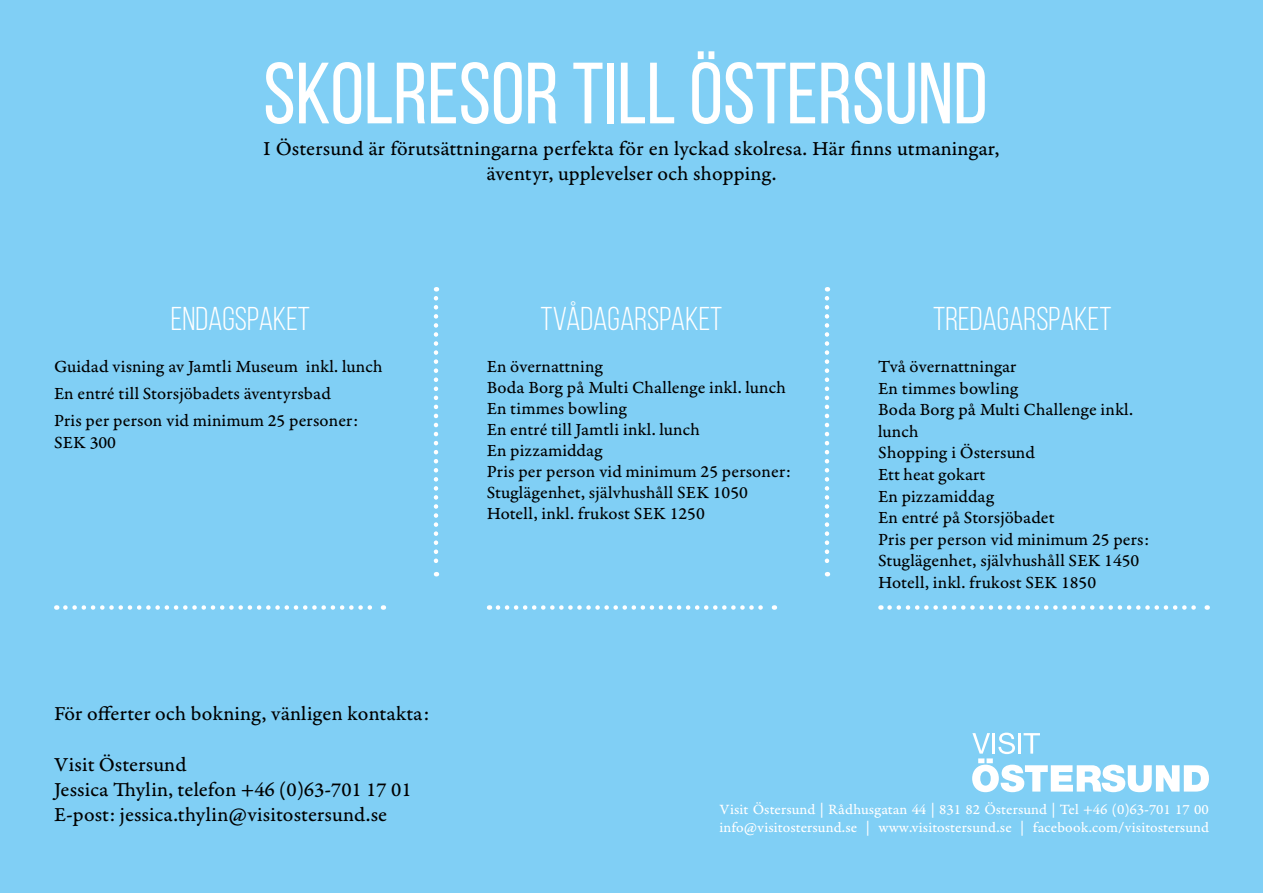
<style>
.page{position:relative;width:1263px;height:893px;background:#80cff5}
.page>*{position:absolute;margin:0;border:0;box-sizing:border-box;transform-origin:0 0}
.t1{font:86.7px "Bebas Neue";color:#fff}
.t2{font:33px "Bebas Neue";color:#fff}
.t3{font:21px/25.2px "Garamond Premr Pro Capt";color:#000;text-align:center}
.t4{font:18px/21.6px "Garamond Premr Pro Capt";letter-spacing:.005em;color:#000}
.t5{font:15px/18px "Garamond Premr Pro Capt";color:#fff}
</style>
<div class="page">
<svg style="left:434px;top:298px;width:4px;height:278px"></svg>
<svg style="left:65px;top:605px;width:319px;height:5px"></svg>
<svg style="left:498px;top:605px;width:277px;height:5px"></svg>
<svg style="left:889px;top:605px;width:319px;height:5px"></svg>
<svg style="left:825px;top:298px;width:4px;height:278px"></svg>
<svg style="left:972px;top:733px;width:237px;height:59px"></svg>
<h1 class="t1" style="left:263px;top:46px;width:726px">SKOLRESOR TILL ÖSTERSUND</h1>
<p class="t3" style="left:263px;top:136px;width:738px">I Östersund är förutsättningarna perfekta för en lyckad skolresa. Här finns utmaningar, äventyr, upplevelser och shopping.</p>
<h2 class="t2" style="left:171px;top:301px;width:141px">ENDAGsPAKET</h2>
<h2 class="t2" style="left:540px;top:301px;width:183px">TVÅDAGARSPAKET</h2>
<h2 class="t2" style="left:933px;top:301px;width:180px">TREDAGARSPAKET</h2>
<p class="t4" style="left:54px;top:353px;width:330px;line-height:27px">Guidad visning av Jamtli Museum inkl. lunch<br>En entré till Storsjöbadets äventyrsbad<br>Pris per person vid minimum 25 personer:</p>
<p class="t4" style="left:54px;top:432px;width:64px">SEK 300</p>
<p class="t3" style="left:54px;top:702px;width:377px">För offerter och bokning, vänligen kontakta:</p>
<p class="t3" style="left:54px;top:752px;width:359px;text-align:left">Visit Östersund<br>Jessica Thylin, telefon +46 (0)63-701 17 01<br>E-post: jessica.thylin@visitostersund.se</p>
<p class="t4" style="left:487px;top:356px;width:306px;line-height:21px">En övernattning<br>Boda Borg på Multi Challenge inkl. lunch<br>En timmes bowling<br>En entré till Jamtli inkl. lunch<br>En pizzamiddag<br>Pris per person vid minimum 25 personer:<br>Stuglägenhet, självhushåll SEK 1050<br>Hotell, inkl. frukost SEK 1250</p>
<p class="t4" style="left:878px;top:356px;width:272px">Två övernattningar<br>En timmes bowling<br>Boda Borg på Multi Challenge inkl. lunch<br>Shopping i Östersund<br>Ett heat gokart<br>En pizzamiddag<br>En entré på Storsjöbadet<br>Pris per person vid minimum 25 pers:<br>Stuglägenhet, självhushåll SEK 1450<br>Hotell, inkl. frukost SEK 1850</p>
<p class="t5" style="left:719px;top:800px;width:491px">Visit Östersund | Rådhusgatan 44 | 831 82 Östersund | Tel +46 (0)63-701 17 00 info@visitostersund.se | www.visitostersund.se | facebook.com/visitostersund</p>
</div>
